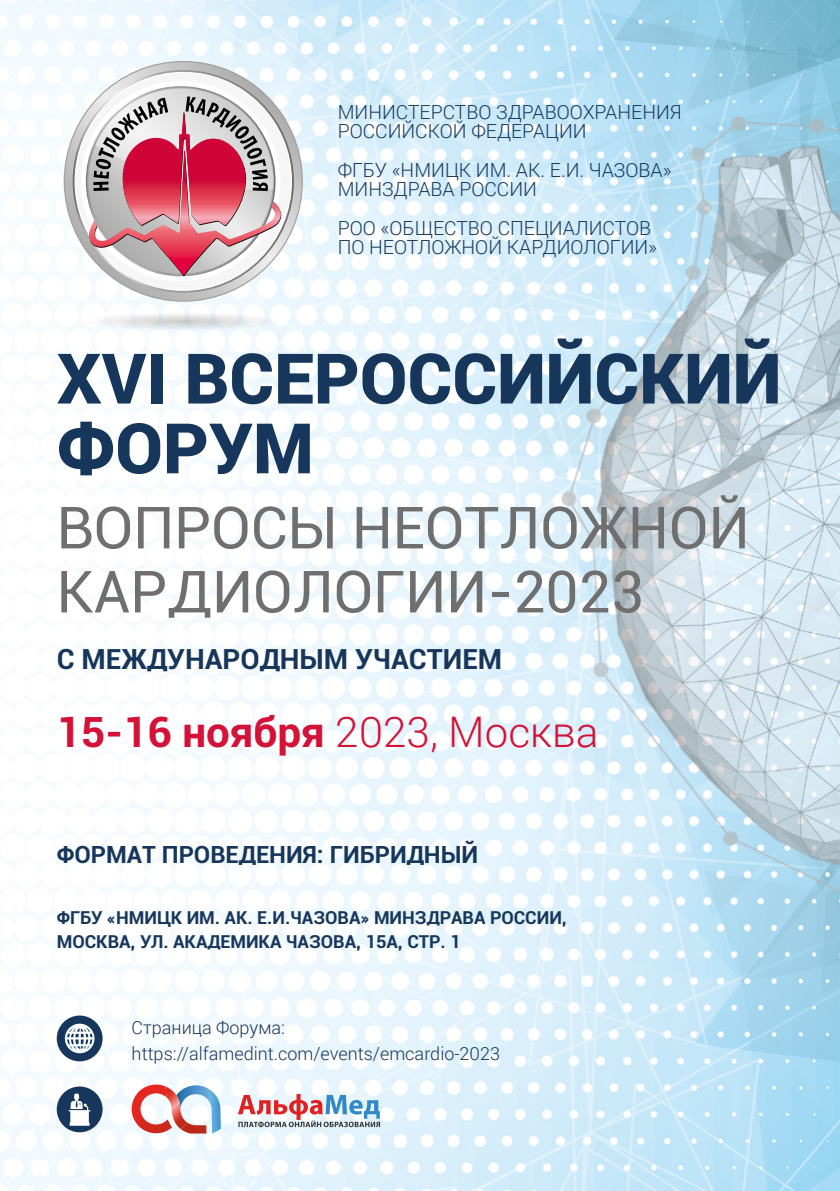
<style>
.page{position:relative;width:840px;height:1191px;background:#fff}
.page>*{position:absolute;margin:0;border:0;box-sizing:border-box;transform-origin:0 0}
.t1{font:900 69.8px/69.8px "Roboto";color:#16375b}
.t2{font:58.2px/64px "Roboto";color:#706f6f}
.t3{font:700 42.2px "Roboto";color:#d41137}
.t4{font:700 28px "Roboto";color:#16375b}
.t5{font:700 24px "Roboto";color:#16375b}
.t6{font:300 19.4px/19.4px "Roboto";color:#16375b}
.t7{font:700 18px/24px "Roboto";color:#16375b}
.t8{font:300 18px/25.2px "Roboto";color:#16375b}
.s1{font-weight:300}
</style>
<div class="page">
<img style="left:0;top:0;width:839px;height:1191px">
<svg style="left:64px;top:62px;width:238px;height:239px"></svg>
<svg style="left:73px;top:70px;width:221px;height:223px"></svg>
<div style="left:74px;top:72px;width:218px;height:219px;background:#f6f6f6;border:1px solid #fff;border-radius:50%"></div>
<svg style="left:0;top:307px;width:357px;height:25px"></svg>
<svg style="left:81px;top:81px;width:201px;height:200px"></svg>
<svg style="left:57px;top:1015px;width:45px;height:46px"></svg>
<div style="left:57px;top:1086px;width:45px;height:46px;background:#16375b;border-radius:50%"></div>
<svg style="left:69px;top:1093px;width:21px;height:32px"></svg>
<svg style="left:132px;top:1084px;width:89px;height:49px"></svg>
<img style="left:165px;top:1086px;width:22px;height:43px">
<svg style="left:238px;top:1094px;width:142px;height:33px"></svg>
<p class="t6" style="left:337px;top:101px;width:345px">МИНИСТЕРСТВО ЗДРАВООХРАНЕНИЯ<br>РОССИЙСКОЙ ФЕДЕРАЦИИ</p>
<p class="t6" style="left:337px;top:159px;width:335px">ФГБУ «НМИЦК ИМ. АК. Е.И. ЧАЗОВА»<br>МИНЗДРАВА РОССИИ</p>
<p class="t6" style="left:337px;top:218px;width:321px">РОО «ОБЩЕСТВО СПЕЦИАЛИСТОВ<br>ПО НЕОТЛОЖНОЙ КАРДИОЛОГИИ»</p>
<h1 class="t1" style="left:57px;top:341px;width:725px">XVI ВСЕРОССИЙСКИЙ<br>ФОРУМ</h1>
<h2 class="t2" style="left:57px;top:493px;width:693px">ВОПРОСЫ НЕОТЛОЖНОЙ<br>КАРДИОЛОГИИ-2023</h2>
<h3 class="t4" style="left:57px;top:639px;width:447px">С МЕЖДУНАРОДНЫМ УЧАСТИЕМ</h3>
<h3 class="t3" style="left:57px;top:702px;width:543px">15-16 ноября <span class="s1">2023, Москва</span></h3>
<p class="t5" style="left:57px;top:837px;width:423px">ФОРМАТ ПРОВЕДЕНИЯ: ГИБРИДНЫЙ</p>
<p class="t7" style="left:57px;top:904px;width:511px">ФГБУ «НМИЦК ИМ. АК. Е.И.ЧАЗОВА» МИНЗДРАВА РОССИИ,<br>МОСКВА, УЛ. АКАДЕМИКА ЧАЗОВА, 15А, СТР. 1</p>
<p class="t8" style="left:132px;top:1014px;width:370px">Страница Форума: https://alfamedint.com/events/emcardio-2023</p>
</div>
